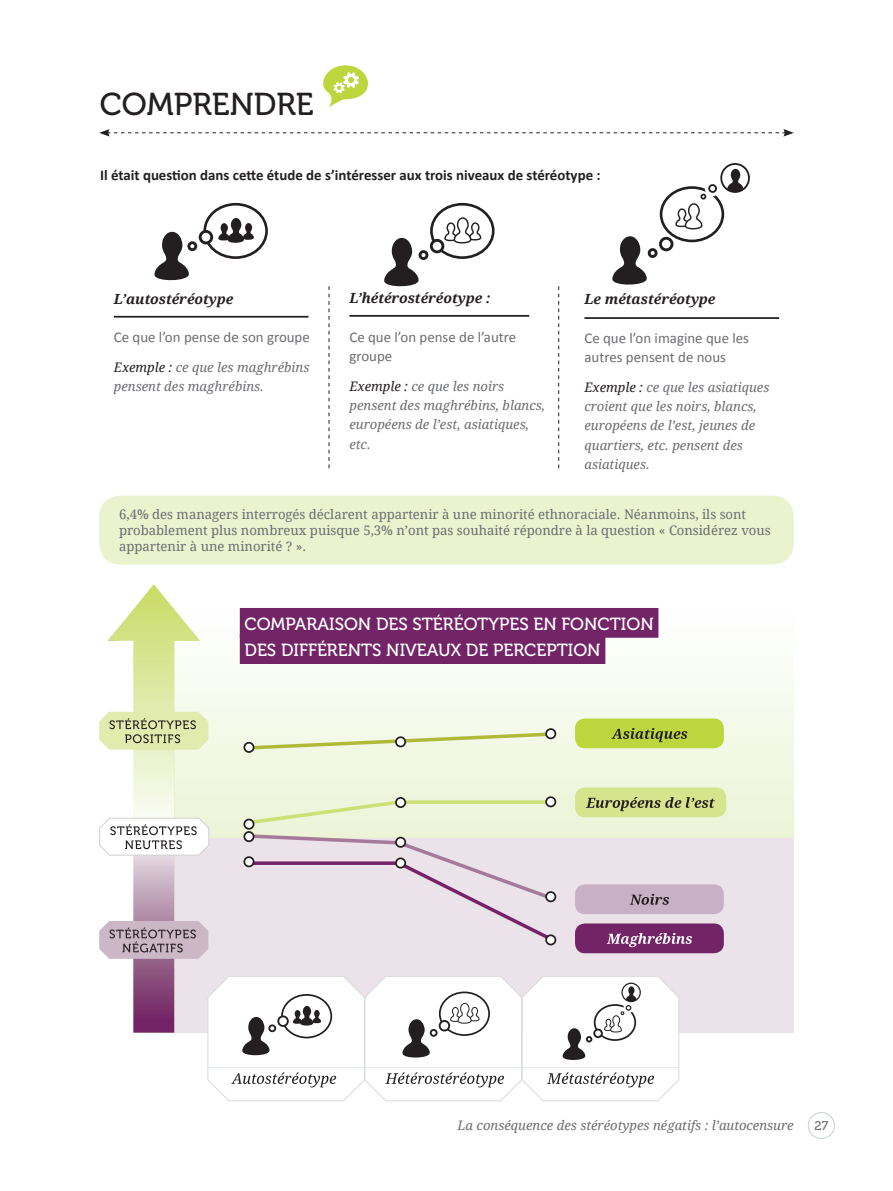
<style>
.page{position:relative;width:893px;height:1191px;background:#fff}
.page>*{position:absolute;margin:0;border:0;box-sizing:border-box;transform-origin:0 0}
.t1{font:31.5px "Museo 500";color:#231f20}
.t2{font:17.5px/26.2px "Museo 500";color:#fff}
.t3{font:14.88px/19.2px "Calibri";color:#6c6d70}
.t4{font:700 14.88px "Calibri";color:#231f20}
.t5{font:italic 700 14px "Droid Serif";color:#231f20}
.t6{font:italic 13.12px/19.2px "Droid Serif";color:#6c6d70}
.t7{font:13.12px/15.8px "Droid Serif";color:#6c6d70}
.t8{font:12.6px "Museo 500";color:#6c6d70}
.s1{color:#231f20}
</style>
<div class="page">
<div style="left:808px;top:1112px;width:27px;height:27px;border:1px solid #c6ced4;border-radius:50%"></div>
<svg style="left:99px;top:129px;width:695px;height:8px"></svg>
<svg style="left:323px;top:65px;width:45px;height:42px"></svg>
<svg style="left:218px;top:218px;width:36px;height:25px"></svg>
<div style="left:203px;top:203px;width:65px;height:56px;border:3px solid #231f20;border-radius:50%"></div>
<div style="left:187px;top:241px;width:10px;height:10px;border:3px solid #231f20;border-radius:50%"></div>
<div style="left:200px;top:231px;width:12px;height:12px;background:#fff;border-radius:50%"></div>
<div style="left:199px;top:230px;width:14px;height:14px;border:3px solid #231f20;border-radius:50%"></div>
<svg style="left:154px;top:232px;width:35px;height:49px"></svg>
<svg style="left:444px;top:217px;width:38px;height:27px"></svg>
<div style="left:430px;top:203px;width:65px;height:56px;border:3px solid #231f20;border-radius:50%"></div>
<div style="left:419px;top:250px;width:9px;height:10px;border:3px solid #231f20;border-radius:50%"></div>
<div style="left:431px;top:240px;width:12px;height:12px;background:#fff;border-radius:50%"></div>
<div style="left:430px;top:239px;width:14px;height:14px;border:3px solid #231f20;border-radius:50%"></div>
<svg style="left:384px;top:238px;width:35px;height:49px"></svg>
<div style="left:660px;top:186px;width:64px;height:56px;border:3px solid #231f20;border-radius:50%"></div>
<div style="left:648px;top:248px;width:9px;height:10px;border:3px solid #231f20;border-radius:50%"></div>
<div style="left:659px;top:237px;width:14px;height:14px;border:3px solid #231f20;border-radius:50%"></div>
<svg style="left:612px;top:236px;width:35px;height:49px"></svg>
<svg style="left:721px;top:164px;width:28px;height:28px"></svg>
<div style="left:720px;top:163px;width:30px;height:30px;border:2px solid #231f20;border-radius:50%"></div>
<svg style="left:727px;top:169px;width:16px;height:23px"></svg>
<div style="left:705px;top:181px;width:15px;height:15px;border:9px solid #fff;border-radius:50%"></div>
<svg style="left:675px;top:194px;width:31px;height:36px"></svg>
<div style="left:709px;top:185px;width:7px;height:7px;background:#fff;border-radius:50%"></div>
<div style="left:708px;top:184px;width:9px;height:9px;border:2px solid #231f20;border-radius:50%"></div>
<svg style="left:558px;top:286px;width:1px;height:182px"></svg>
<svg style="left:329px;top:286px;width:1px;height:182px"></svg>
<hr style="left:114px;top:316px;width:194px;height:1px;background:#231f20">
<hr style="left:349px;top:315px;width:180px;height:2px;background:#231f20">
<hr style="left:584px;top:317px;width:195px;height:2px;background:#231f20">
<div style="left:99px;top:495px;width:695px;height:69px;background:#ebf2ce;border-radius:21px"></div>
<div style="left:172px;top:606px;width:622px;height:232px;background:linear-gradient(to bottom,#fff,#ecf4d6)"></div>
<div style="left:166px;top:838px;width:628px;height:194px;background:#ebe3e9"></div>
<div style="left:575px;top:884px;width:149px;height:30px;background:#c8b1c4;border-radius:10px"></div>
<div style="left:575px;top:923px;width:149px;height:30px;background:#732466;border-radius:10px"></div>
<div style="left:575px;top:718px;width:149px;height:30px;background:#bdd63e;border-radius:10px"></div>
<div style="left:575px;top:787px;width:151px;height:30px;background:#d6e48d;border-radius:10px"></div>
<svg style="left:99px;top:584px;width:616px;height:517px"></svg>
<hr style="left:208px;top:1067px;width:471px;height:1px;background:#e2e7ea">
<div style="left:240px;top:608px;width:418px;height:29px;background:#732466"></div>
<div style="left:240px;top:634px;width:365px;height:30px;background:#732466"></div>
<h1 class="t1" style="left:100px;top:87px;width:215px">COMPRENDRE</h1>
<p class="t4" style="left:100px;top:166px;width:502px">Il était question dans cette étude de s’intéresser aux trois niveaux de stéréotype :</p>
<p class="t5" style="left:114px;top:290px;width:121px">L’autostéréotype</p>
<p class="t3" style="left:114px;top:328px;width:198px">Ce que l’on pense de son groupe</p>
<p class="t6" style="left:114px;top:358px;width:197px"><span class="s1">Exemple :</span> ce que les maghrébins pensent des maghrébins.</p>
<p class="t5" style="left:349px;top:289px;width:143px">L’hétérostéréotype :</p>
<p class="t3" style="left:349px;top:327px;width:168px">Ce que l’on pense de l’autre groupe</p>
<p class="t6" style="left:349px;top:376px;width:197px"><span class="s1">Exemple :</span> ce que les noirs pensent des maghrébins, blancs, européens de l’est, asiatiques, etc.</p>
<p class="t5" style="left:584px;top:290px;width:132px">Le métastéréotype</p>
<p class="t3" style="left:584px;top:328px;width:166px">Ce que l’on imagine que les autres pensent de nous</p>
<p class="t6" style="left:584px;top:377px;width:187px"><span class="s1">Exemple :</span> ce que les asiatiques croient que les noirs, blancs, européens de l’est, jeunes de quartiers, etc. pensent des asiatiques.</p>
<p class="t7" style="left:119px;top:507px;width:653px">6,4% des managers interrogés déclarent appartenir à une minorité ethnoraciale. Néanmoins, ils sont probablement plus nombreux puisque 5,3% n’ont pas souhaité répondre à la question « Considérez vous appartenir à une minorité ? ».</p>
<h2 class="t2" style="left:244px;top:611px;width:411px;text-indent:85px">ISON DES STÉRÉOTYPES EN FONCTION<br>DES DIFFÉRENTS NIVEAUX DE PERCEP</h2>
<h2 class="t2" style="left:244px;top:611px;width:39px">COMPARA</h2>
<h2 class="t2" style="left:557px;top:637px;width:45px">TION</h2>
<p class="t6" style="left:457px;top:1115px;width:338px">La conséquence des stéréotypes négatifs : l’autocensure</p>
<p class="t8" style="left:814px;top:1118px;width:15px">27</p>
</div>
